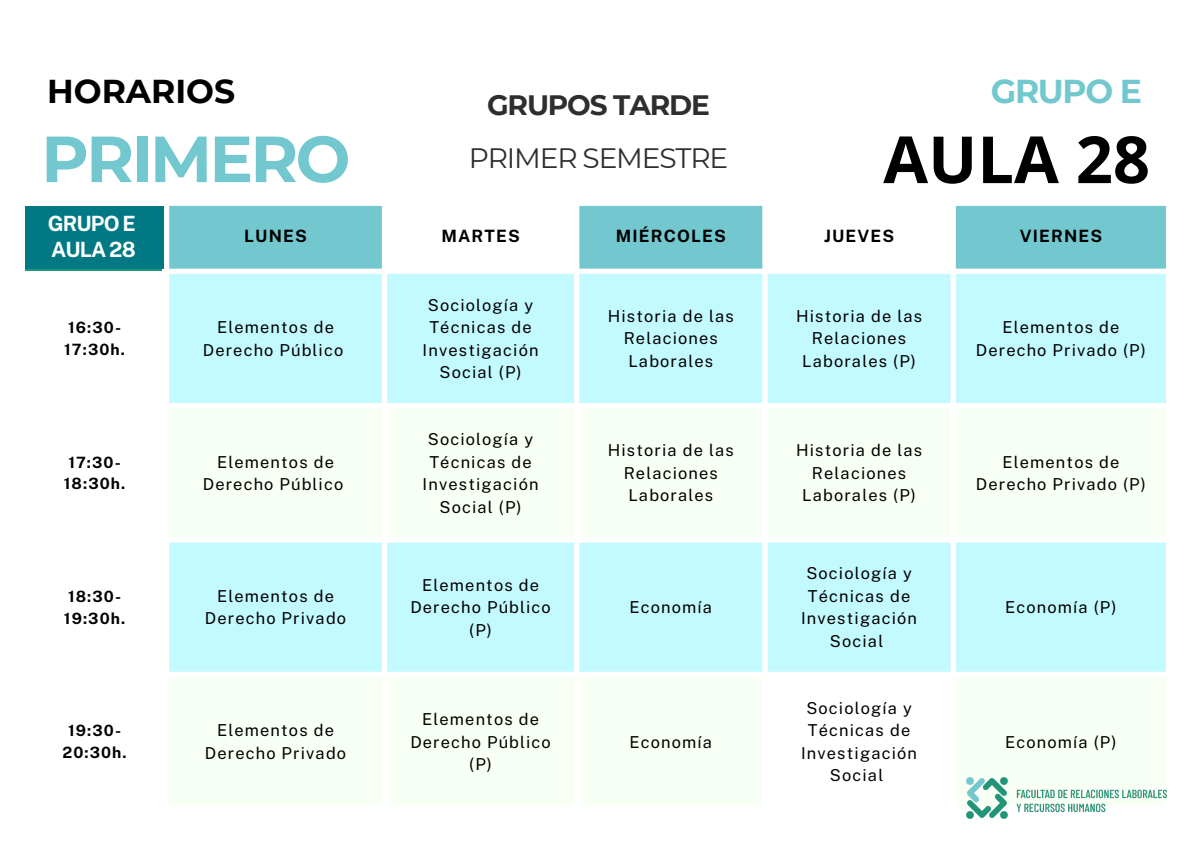
<style>
.page{position:relative;width:1191px;height:843px;background:#fff}
.page>*{position:absolute;margin:0;border:0;box-sizing:border-box;transform-origin:0 0}
.t1{font:700 65px "Montserrat";letter-spacing:-.04em;color:#73c8d0}
.t2{font:700 65px "Open Sans";color:#000}
.t3{font:700 33px "Montserrat";color:#000}
.t4{font:700 33px "Montserrat";letter-spacing:-.04em;color:#73c8d0}
.t5{font:28px "Montserrat";letter-spacing:-.04em;color:#2e2e2e}
.t6{font:700 28px "Montserrat";letter-spacing:-.04em;color:#2e2e2e}
.t7{font:700 21px "Public Sans";letter-spacing:-.04em;color:#fff}
.t8{font:700 17px "Public Sans";letter-spacing:.07em;color:#000}
.t9{font:16.4px/22.5px "Public Sans";letter-spacing:.07em;color:#000;text-align:center}
.t10{font:700 15.6px/21.8px "Public Sans";letter-spacing:.07em;color:#000}
</style>
<div class="page">
<div style="left:25px;top:206px;width:137px;height:65px;background:linear-gradient(to right,#007984,#007984)"></div>
<div style="left:25px;top:206px;width:139px;height:62px;background:#007984"></div>
<svg style="left:169px;top:206px;width:996px;height:62px;fill:#73c8d0"></svg>
<div style="left:169px;top:274px;width:996px;height:129px;background:#c3faff"></div>
<div style="left:169px;top:542px;width:996px;height:130px;background:#c3faff"></div>
<img style="left:966px;top:777px;width:199px;height:41px">
<p class="t3" style="left:47px;top:71px;width:189px">HORARIOS</p>
<p class="t4" style="left:990px;top:71px;width:153px">GRUPO E</p>
<p class="t2" style="left:883px;top:114px;width:268px">AULA 28</p>
<p class="t6" style="left:487px;top:88px;width:224px">GRUPOS TARDE</p>
<p class="t1" style="left:41px;top:119px;width:310px">PRIMERO</p>
<p class="t5" style="left:468px;top:141px;width:261px">PRIMER SEMESTRE</p>
<p class="t7" style="left:48px;top:211px;width:90px">GRUPO E</p>
<p class="t7" style="left:51px;top:237px;width:86px">AULA 28</p>
<h2 class="t8" style="left:244px;top:226px;width:64px">LUNES</h2>
<h1 class="t8" style="left:441px;top:226px;width:80px">MARTES</h1>
<h3 class="t8" style="left:615px;top:226px;width:112px">MIÉRCOLES</h3>
<h4 class="t8" style="left:824px;top:226px;width:72px">JUEVES</h4>
<h2 class="t8" style="left:1019px;top:226px;width:84px">VIERNES</h2>
<h1 class="t10" style="left:64px;top:316px;width:62px">16:30-<br>17:30h.</h1>
<p class="t9" style="left:203px;top:316px;width:142px">Elementos de<br>Derecho Público</p>
<p class="t10" style="left:64px;top:451px;width:63px">17:30-<br>18:30h.</p>
<p class="t9" style="left:203px;top:450px;width:142px">Elementos de<br>Derecho Público</p>
<p class="t9" style="left:422px;top:293px;width:117px">Sociología y<br>Técnicas de<br>Investigación<br>Social (P)</p>
<p class="t9" style="left:607px;top:304px;width:128px">Historia de las<br>Relaciones<br>Laborales</p>
<p class="t9" style="left:796px;top:304px;width:128px">Historia de las<br>Relaciones<br>Laborales (P)</p>
<p class="t9" style="left:975px;top:316px;width:171px">Elementos de<br>Derecho Privado (P)</p>
<p class="t9" style="left:422px;top:427px;width:117px">Sociología y<br>Técnicas de<br>Investigación<br>Social (P)</p>
<p class="t9" style="left:607px;top:439px;width:128px">Historia de las<br>Relaciones<br>Laborales</p>
<p class="t9" style="left:796px;top:439px;width:128px">Historia de las<br>Relaciones<br>Laborales (P)</p>
<p class="t9" style="left:975px;top:450px;width:171px">Elementos de<br>Derecho Privado (P)</p>
<p class="t10" style="left:64px;top:585px;width:63px">18:30-<br>19:30h.</p>
<p class="t9" style="left:205px;top:584px;width:143px">Elementos de<br>Derecho Privado</p>
<p class="t9" style="left:410px;top:573px;width:142px">Elementos de<br>Derecho Público (P)</p>
<p class="t10" style="left:62px;top:719px;width:66px;text-align:center">19:30-<br>20:30h.</p>
<p class="t9" style="left:205px;top:718px;width:143px">Elementos de<br>Derecho Privado</p>
<p class="t9" style="left:410px;top:707px;width:142px">Elementos de<br>Derecho Público (P)</p>
<p class="t9" style="left:629px;top:595px;width:84px">Economía</p>
<p class="t9" style="left:629px;top:730px;width:84px">Economía</p>
<p class="t9" style="left:801px;top:562px;width:117px">Sociología y<br>Técnicas de<br>Investigación<br>Social</p>
<p class="t9" style="left:801px;top:696px;width:117px">Sociología y<br>Técnicas de<br>Investigación<br>Social</p>
<p class="t9" style="left:1005px;top:595px;width:113px">Economía (P)</p>
<p class="t9" style="left:1005px;top:730px;width:113px">Economía (P)</p>
</div>
